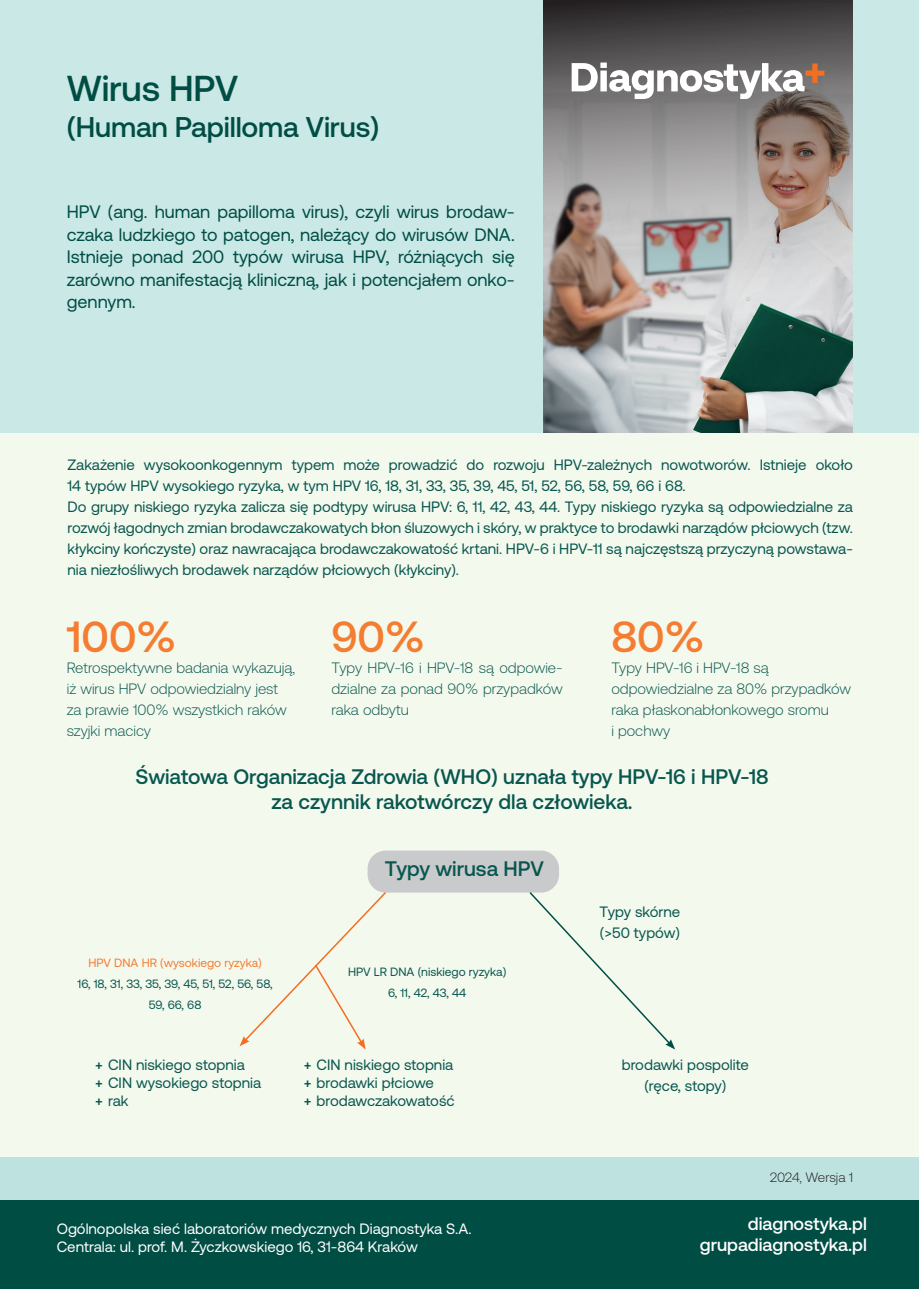
<style>
.page{position:relative;width:919px;height:1289px;background:#fff}
.page>*{position:absolute;margin:0;border:0;box-sizing:border-box;transform-origin:0 0}
.t1{font:500 43.5px "Aeonik Pro";color:#f47d32}
.t2{font:500 36px "Aeonik Pro";letter-spacing:-.005em;color:#004d44}
.t3{font:500 28.5px "Aeonik Pro";letter-spacing:-.005em;color:#004d44}
.t4{font:500 21px/25.2px "Aeonik Pro";color:#08574f;text-align:center}
.t5{font:18px/22.5px "Aeonik Pro";color:#004d44;text-align:justify}
.tytuł{font:500 18px "Aeonik Pro";color:#fff}
.t6{font:15px/21px "Aeonik Pro";color:#08574f}
.t7{font:300 15px/21px "Aeonik Pro";color:#08574f}
.tekst{font:15px "Aeonik Pro";color:#fff}
.t8{font:300 13.5px "Aeonik Pro";color:#231f20}
.t9{font:12px/21px "Aeonik Pro";color:#08574f;text-align:center}
.t10{font:12px "Aeonik Pro";color:#f47d32}
.s1{font-weight:500}
</style>
<div class="page">
<div style="left:0;top:0;width:918px;height:1168px;background:#f4f9ee"></div>
<div style="left:0;top:0;width:918px;height:433px;background:#c9e8e6"></div>
<svg style="left:543px;top:0;width:309px;height:433px;background:#908e8c"></svg>
<div style="left:0;top:1199px;width:918px;height:89px;background:#004d44"></div>
<div style="left:0;top:1157px;width:918px;height:42px;background:#bde2e0"></div>
<svg style="left:571px;top:63px;width:253px;height:36px;background:#a7a3a2"></svg>
<div style="left:367px;top:850px;width:192px;height:42px;background:#c9cacc;border-radius:18px"></div>
<svg style="left:239px;top:890px;width:148px;height:159px"></svg>
<svg style="left:528px;top:890px;width:147px;height:159px"></svg>
<p class="t2" style="left:67px;top:68px;width:173px">Wirus HPV</p>
<p class="t3" style="left:67px;top:111px;width:314px">(Human Papilloma Virus)</p>
<p class="t5" style="left:67px;top:201px;width:449px">HPV (ang. human papilloma virus), czyli wirus brodaw&shy;czaka ludzkiego to patogen, należący do wirusów DNA.<br>Istnieje ponad 200 typów wirusa HPV, różniących się zarówno manifestacją kliniczną, jak i potencjałem onko&shy;gennym.</p>
<p class="t6" style="left:67px;top:454px;width:786px">Zakażenie wysokoonkogennym typem może prowadzić do rozwoju HPV-zależnych nowotworów. Istnieje około<br>14 typów HPV wysokiego ryzyka, w tym HPV 16, 18, 31, 33, 35, 39, 45, 51, 52, 56, 58, 59, 66 i 68.</p>
<p class="t6" style="left:67px;top:496px;width:786px;text-align:justify">Do grupy niskiego ryzyka zalicza się podtypy wirusa HPV: 6, 11, 42, 43, 44. Typy niskiego ryzyka są odpowiedzialne za rozwój łagodnych zmian brodawczakowatych błon śluzowych i skóry, w praktyce to brodawki narządów płciowych (tzw. kłykciny kończyste) oraz nawracająca brodawczakowatość krtani. HPV-6 i HPV-11 są najczęstszą przyczyną powstawa&shy;nia niezłośliwych brodawek narządów płciowych (kłykciny).</p>
<p class="t1" style="left:67px;top:612px;width:111px">100%</p>
<p class="t7" style="left:67px;top:657px;width:230px">Retrospektywne badania wykazują, iż wirus HPV odpowiedzialny jest za prawie 100% wszystkich raków szyjki macicy</p>
<p class="t1" style="left:331px;top:612px;width:95px">90%</p>
<p class="t7" style="left:331px;top:657px;width:233px;text-align:justify">Typy HPV-16 i HPV-18 są odpowie&shy;dzialne za ponad 90% przypadków raka odbytu</p>
<p class="t1" style="left:611px;top:612px;width:94px">80%</p>
<p class="t7" style="left:611px;top:657px;width:241px">Typy HPV-16 i HPV-18 są odpowiedzialne za 80% przypadków raka płaskonabłonkowego sromu<br>i pochwy</p>
<p class="t4" style="left:135px;top:763px;width:634px">Światowa Organizacja Zdrowia (WHO) uznała typy HPV-16 i HPV-18 za czynnik rakotwórczy dla człowieka.</p>
<p class="t10" style="left:88px;top:955px;width:175px">HPV DNA HR (wysokiego ryzyka)</p>
<p class="t9" style="left:78px;top:973px;width:196px">16, 18, 31, 33, 35, 39, 45, 51, 52, 56, 58,<br>59, 66, 68</p>
<p class="t6" style="left:95px;top:1054px;width:151px"><span class="s1">+</span> CIN niskiego stopnia</p>
<p class="t6" style="left:95px;top:1072px;width:167px"><span class="s1">+</span> CIN wysokiego stopnia</p>
<p class="t6" style="left:95px;top:1090px;width:35px"><span class="s1">+</span> rak</p>
<p class="t4" style="left:385px;top:856px;width:161px">Typy wirusa HPV</p>
<p class="t9" style="left:348px;top:961px;width:160px">HPV LR DNA (niskiego ryzyka)</p>
<p class="t9" style="left:388px;top:982px;width:80px">6, 11, 42, 43, 44</p>
<p class="t6" style="left:304px;top:1054px;width:151px"><span class="s1">+</span> CIN niskiego stopnia</p>
<p class="t6" style="left:304px;top:1072px;width:132px"><span class="s1">+</span> brodawki płciowe</p>
<p class="t6" style="left:304px;top:1090px;width:152px"><span class="s1">+</span> brodawczakowatość</p>
<p class="tekst" style="left:57px;top:1220px;width:416px">Ogólnopolska sieć laboratoriów medycznych Diagnostyka S.A.</p>
<p class="tekst" style="left:57px;top:1238px;width:362px">Centrala: ul. prof. M. Życzkowskiego 16, 31-864 Kraków</p>
<p class="t6" style="left:599px;top:901px;width:82px">Typy skórne</p>
<p class="t6" style="left:600px;top:922px;width:81px">(&gt;50 typów)</p>
<p class="t6" style="left:621px;top:1054px;width:129px">brodawki pospolite</p>
<p class="t6" style="left:644px;top:1075px;width:83px">(ręce, stopy)</p>
<p class="t8" style="left:770px;top:1169px;width:85px">2024, Wersja 1</p>
<p class="tytuł" style="left:747px;top:1213px;width:120px">diagnostyka.pl</p>
<p class="tytuł" style="left:699px;top:1234px;width:168px">grupadiagnostyka.pl</p>
</div>
